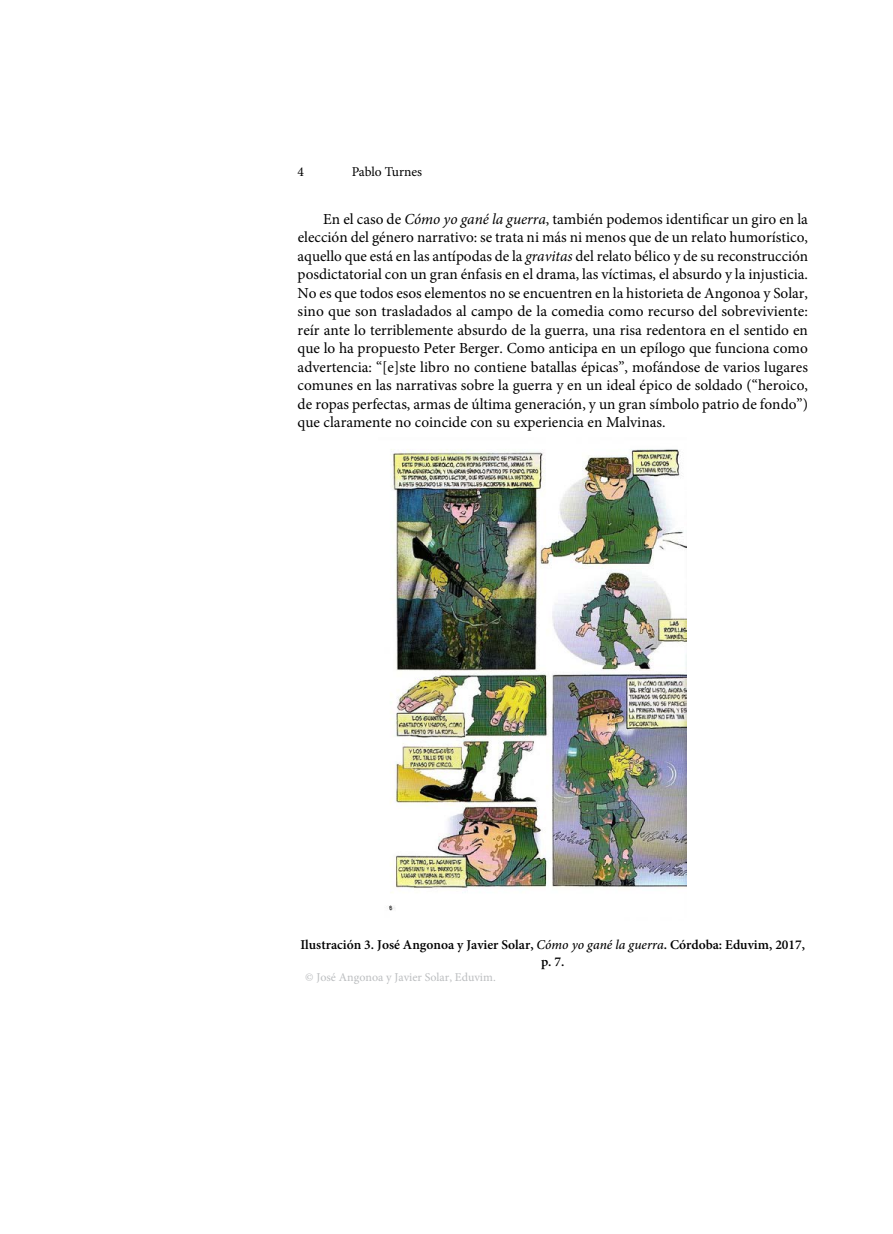
<style>
.page{position:relative;width:893px;height:1234px;background:#fff}
.page>*{position:absolute;margin:0;border:0;box-sizing:border-box;transform-origin:0 0}
.t1{font:15.3px/18.5px "Minion Pro";color:#000;text-align:justify}
.t2{font:600 13.5px/16.5px "Minion Pro";color:#000;text-align:center}
.t3{font:13.5px "Minion Pro";letter-spacing:-.005em;color:#000}
.t4{font:12px "Minion Pro";color:#bcbec0}
.s1{font-style:italic}
.s2{font-weight:500;font-style:italic}
</style>
<div class="page">
<img style="left:389px;top:449px;width:298px;height:462px">
<p class="t3" style="left:298px;top:162px;width:8px">4</p>
<p class="t3" style="left:352px;top:162px;width:72px">Pablo Turnes</p>
<p class="t1" style="left:298px;top:210px;width:512px;text-indent:26px">En el caso de <span class="s1">Cómo yo gané la guerra</span>, también podemos identificar un giro en la elección del género narrativo: se trata ni más ni menos que de un relato humorístico, aquello que está en las antípodas de la <span class="s1">gravitas</span> del relato bélico y de su reconstrucción posdictatorial con un gran énfasis en el drama, las víctimas, el absurdo y la injusticia.<br>No es que todos esos elementos no se encuentren en la historieta de Angonoa y Solar, sino que son trasladados al campo de la comedia como recurso del sobreviviente: reír ante lo terriblemente absurdo de la guerra, una risa redentora en el sentido en que lo ha propuesto Peter Berger. Como anticipa en un epílogo que funciona como advertencia: “[e]ste libro no contiene batallas épicas”, mofándose de varios lugares comunes en las narrativas sobre la guerra y en un ideal épico de soldado (“heroico, de ropas perfectas, armas de última generación, y un gran símbolo patrio de fondo”) que claramente no coincide con su experiencia en Malvinas.</p>
<p class="t2" style="left:300px;top:936px;width:506px">Ilustración 3. José Angonoa y Javier Solar, <span class="s2">Cómo yo gané la guerra</span>. Córdoba: Eduvim, 2017, p. 7.</p>
<p class="t4" style="left:305px;top:968px;width:192px">© José Angonoa y Javier Solar, Eduvim.</p>
</div>
